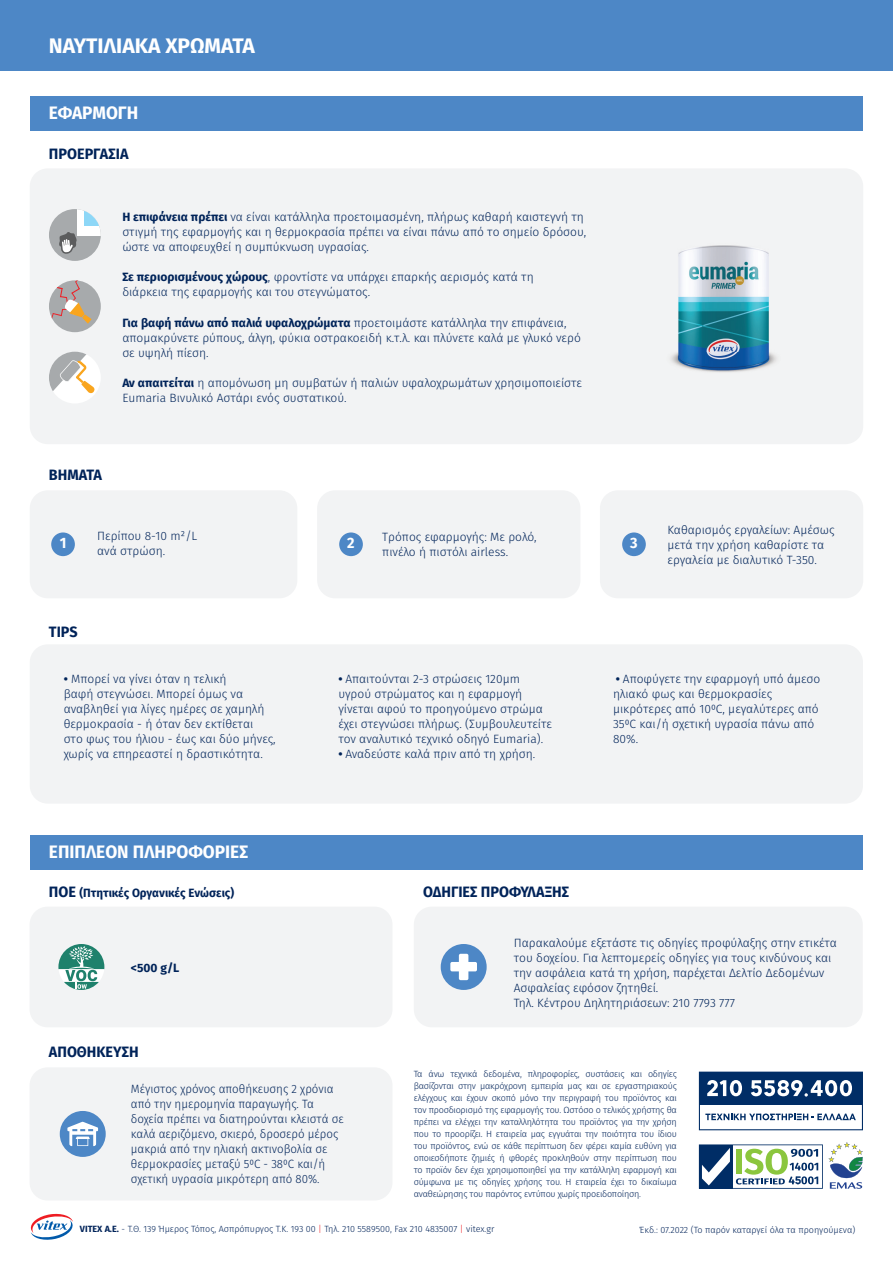
<style>
.page{position:relative;width:893px;height:1263px;background:#fff}
.page>*{position:absolute;margin:0;border:0;box-sizing:border-box;transform-origin:0 0}
.t1{font:700 21px "Fira Sans";color:#fff}
.t2{font:700 18px "Fira Sans";color:#fff;scale:.96 1}
.t3{font:700 15px "Fira Sans";color:#002359;scale:.96 1}
.t4{font:700 15px "Fira Sans";color:#fff;scale:.96 1}
.t5{font:300 12px/15px "Fira Sans";color:#002359}
.t6{font:300 12px/15px "Fira Sans";color:#002359;scale:.96 1}
.t7{font:700 12px "Fira Sans";color:#002359;scale:.96 1}
.t8{font:700 12px "Fira Sans";color:#002359}
.t9{font:300 9px/12px "Fira Sans";letter-spacing:-.005em;color:#002359;text-align:justify}
.s1{font-weight:700}
.s2{font-size:15px}
.s3{color:#ee1d23}
</style>
<div class="page">
<div style="left:30px;top:490px;width:267px;height:108px;background:#f2f3f4;border-radius:18px"></div>
<div style="left:317px;top:490px;width:263px;height:108px;background:#f2f3f4;border-radius:18px"></div>
<div style="left:600px;top:490px;width:263px;height:108px;background:#f2f3f4;border-radius:18px"></div>
<div style="left:30px;top:96px;width:833px;height:34px;background:#4d87c6"></div>
<div style="left:30px;top:835px;width:833px;height:34px;background:#4d87c6"></div>
<div style="left:30px;top:907px;width:362px;height:120px;background:#f2f3f4;border-radius:18px"></div>
<div style="left:414px;top:907px;width:449px;height:120px;background:#f2f3f4;border-radius:18px"></div>
<svg style="left:58px;top:944px;width:46px;height:46px"></svg>
<div style="left:30px;top:1067px;width:362px;height:133px;background:#f2f3f4;border-radius:18px"></div>
<div style="left:30px;top:168px;width:833px;height:276px;background:#f2f3f4;border-radius:18px"></div>
<div style="left:30px;top:644px;width:833px;height:160px;background:#f2f3f4;border-radius:18px"></div>
<div style="left:60px;top:1111px;width:46px;height:46px;background:#4d87c6;border-radius:50%"></div>
<svg style="left:67px;top:1122px;width:31px;height:24px"></svg>
<div style="left:441px;top:944px;width:46px;height:46px;background:#4d87c6;border-radius:50%"></div>
<svg style="left:450px;top:954px;width:27px;height:26px"></svg>
<div style="left:51px;top:532px;width:24px;height:24px;background:#4d87c6;border-radius:50%"></div>
<div style="left:339px;top:532px;width:24px;height:24px;background:#4d87c6;border-radius:50%"></div>
<div style="left:622px;top:532px;width:24px;height:24px;background:#4d87c6;border-radius:50%"></div>
<div style="left:0;top:0;width:893px;height:70px;background:#4d87c6"></div>
<svg style="left:49px;top:352px;width:51px;height:51px"></svg>
<div style="left:49px;top:209px;width:52px;height:52px;background:#a7aaac;border-radius:26px"></div>
<div style="left:77px;top:209px;width:24px;height:27px;background:#fff"></div>
<svg style="left:85px;top:209px;width:16px;height:17px"></svg>
<svg style="left:59px;top:232px;width:18px;height:22px"></svg>
<div style="left:49px;top:280px;width:52px;height:52px;background:#a7aaac;border-radius:26px"></div>
<svg style="left:50px;top:280px;width:42px;height:44px"></svg>
<svg style="left:699px;top:1071px;width:164px;height:59px"></svg>
<svg style="left:30px;top:1213px;width:43px;height:27px"></svg>
<svg style="left:699px;top:1142px;width:164px;height:47px"></svg>
<img style="left:670px;top:245px;width:107px;height:127px">
<h1 class="t1" style="left:49px;top:31px;width:208px">ΝΑΥΤΙΛΙΑΚΑ ΧΡΩΜΑΤΑ</h1>
<h2 class="t2" style="left:49px;top:100px;width:95px">ΕΦΑΡΜΟΓΗ</h2>
<p class="t3" style="left:49px;top:143px;width:84px">ΠΡΟΕΡΓΑΣΙΑ</p>
<p class="t5" style="left:122px;top:211px;width:465px"><span class="s1">Η επιφάνεια πρέπει</span> να είναι κατάλληλα προετοιµασµένη, πλήρως καθαρή καιστεγνή τη στιγµή της εφαρµογής και η θερµοκρασία πρέπει να είναι πάνω από το σηµείο δρόσου, ώστε να αποφευχθεί η συµπύκνωση υγρασίας.</p>
<p class="t5" style="left:122px;top:271px;width:413px"><span class="s1">Σε περιορισµένους χώρους</span>, φροντίστε να υπάρχει επαρκής αερισµός κατά τη διάρκεια της εφαρµογής και του στεγνώµατος.</p>
<p class="t5" style="left:122px;top:316px;width:460px"><span class="s1">Για βαφή πάνω από παλιά υφαλοχρώµατα</span> προετοιµάστε κατάλληλα την επιφάνεια, αποµακρύνετε ρύπους, άλγη, φύκια οστρακοειδή κ.τ.λ. και πλύνετε καλά µε γλυκό νερό σε υψηλή πίεση.</p>
<p class="t5" style="left:122px;top:376px;width:461px"><span class="s1">Αν απαιτείται</span> η αποµόνωση µη συµβατών ή παλιών υφαλοχρωµάτων χρησιµοποιείστε<br>Eumaria Βινυλικό Αστάρι ενός συστατικού.</p>
<p class="t3" style="left:49px;top:464px;width:57px">ΒΗΜΑΤΑ</p>
<p class="t5" style="left:97px;top:529px;width:102px">Περίπου 8-10 m²/L ανά στρώση.</p>
<p class="t5" style="left:382px;top:530px;width:156px">Τρόπος εφαρµογής: Με ρολό, πινέλο ή πιστόλι airless.</p>
<p class="t5" style="left:668px;top:523px;width:169px">Καθαρισµός εργαλείων: Αµέσως µετά την χρήση καθαρίστε τα εργαλεία µε διαλυτικό Τ-350.</p>
<p class="t4" style="left:60px;top:533px;width:8px">1</p>
<p class="t4" style="left:347px;top:533px;width:9px">2</p>
<p class="t4" style="left:630px;top:533px;width:9px">3</p>
<p class="t3" style="left:49px;top:621px;width:31px">TIPS</p>
<p class="t5" style="left:64px;top:672px;width:214px"><span class="s1">•</span> Μπορεί να γίνει όταν η τελική<br>βαφή στεγνώσει. Μπορεί όµως να αναβληθεί για λίγες ηµέρες σε χαµηλή θερµοκρασία - ή όταν δεν εκτίθεται<br>στο φως του ήλιου - έως και δύο µήνες, χωρίς να επηρεαστεί η δραστικότητα.</p>
<p class="t5" style="left:338px;top:672px;width:215px"><span class="s1">•</span> Απαιτούνται 2-3 στρώσεις 120µm υγρού στρώµατος και η εφαρµογή γίνεται αφού το προηγούµενο στρώµα έχει στεγνώσει πλήρως. (Συµβουλευτείτε τον αναλυτικό τεχνικό οδηγό Eumaria).</p>
<p class="t5" style="left:338px;top:747px;width:198px"><span class="s1">•</span> Αναδεύστε καλά πριν από τη χρήση.</p>
<h2 class="t2" style="left:49px;top:839px;width:209px">ΕΠΙΠΛΕΟΝ ΠΛΗΡΟΦΟΡΙΕΣ</h2>
<p class="t7" style="left:49px;top:884px;width:194px"><span class="s2">ΠΟΕ</span> (Πτητικές Οργανικές Ενώσεις)</p>
<p class="t3" style="left:423px;top:881px;width:153px">Ο∆ΗΓΙΕΣ ΠΡΟΦΥΛΑΞΗΣ</p>
<p class="t5" style="left:613px;top:672px;width:209px"><span class="s1">•</span> Αποφύγετε την εφαρµογή υπό άµεσο ηλιακό φως και θερµοκρασίες µικρότερες από 100C, µεγαλύτερες από<br>350C και/ή σχετική υγρασία πάνω από<br>80%.</p>
<p class="t8" style="left:131px;top:959px;width:50px">&lt;500 g/L</p>
<p class="t3" style="left:49px;top:1042px;width:95px">ΑΠΟΘΗΚΕΥΣΗ</p>
<p class="t5" style="left:514px;top:936px;width:325px">Παρακαλούµε εξετάστε τις οδηγίες προφύλαξης στην ετικέτα του δοχείου. Για λεπτοµερείς οδηγίες για τους κινδύνους και την ασφάλεια κατά τη χρήση, παρέχεται ∆ελτίο ∆εδοµένων Ασφαλείας εφόσον ζητηθεί.<br>Τηλ. Κέντρου ∆ηλητηριάσεων: 210 7793 777</p>
<p class="t9" style="left:414px;top:1069px;width:265px">Τα άνω τεχνικά δεδοµένα, πληροφορίες, συστάσεις και οδηγίες βασίζονται στην µακρόχρονη εµπειρία µας και σε εργαστηριακούς ελέγχους και έχουν σκοπό µόνο την περιγραφή του προϊόντος και τον προσδιορισµό της εφαρµογής του. Ωστόσο ο τελικός χρήστης θα πρέπει να ελέγχει την καταλληλότητα του προϊόντος για την χρήση που το προορίζει. Η εταιρεία µας εγγυάται την ποιότητα του ίδιου του προϊόντος, ενώ σε κάθε περίπτωση δεν φέρει καµία ευθύνη για οποιεσδήποτε ζηµιές ή φθορές προκληθούν στην περίπτωση που το προϊόν δεν έχει χρησιµοποιηθεί για την κατάλληλη εφαρµογή και σύµφωνα µε τις οδηγίες χρήσης του. Η εταιρεία έχει το δικαίωµα αναθεώρησης του παρόντος εντύπου χωρίς προειδοποίηση.</p>
<p class="t9" style="left:80px;top:1224px;width:416px"><span class="s1">VITEX A.E.</span> - T.Θ. 139 Ήµερος Τόπος, Ασπρόπυργος Τ.Κ. 193 00 <span class="s3">|</span> Τηλ. 210 5589500, Fax 210 4835007 <span class="s3">|</span> vitex.gr</p>
<p class="t9" style="left:640px;top:1224px;width:217px">Έκδ.: 07.2022 (Το παρόν καταργεί όλα τα προηγούµενα)</p>
<p class="t6" style="left:131px;top:1082px;width:223px">Μέγιστος χρόνος αποθήκευσης 2 χρόνια από την ηµεροµηνία παραγωγής. Τα δοχεία πρέπει να διατηρούνται κλειστά σε καλά αεριζόµενο, σκιερό, δροσερό µέρος µακριά από την ηλιακή ακτινοβολία σε θερµοκρασίες µεταξύ 50C - 380C και/ή σχετική υγρασία µικρότερη από 80%.</p>
</div>
